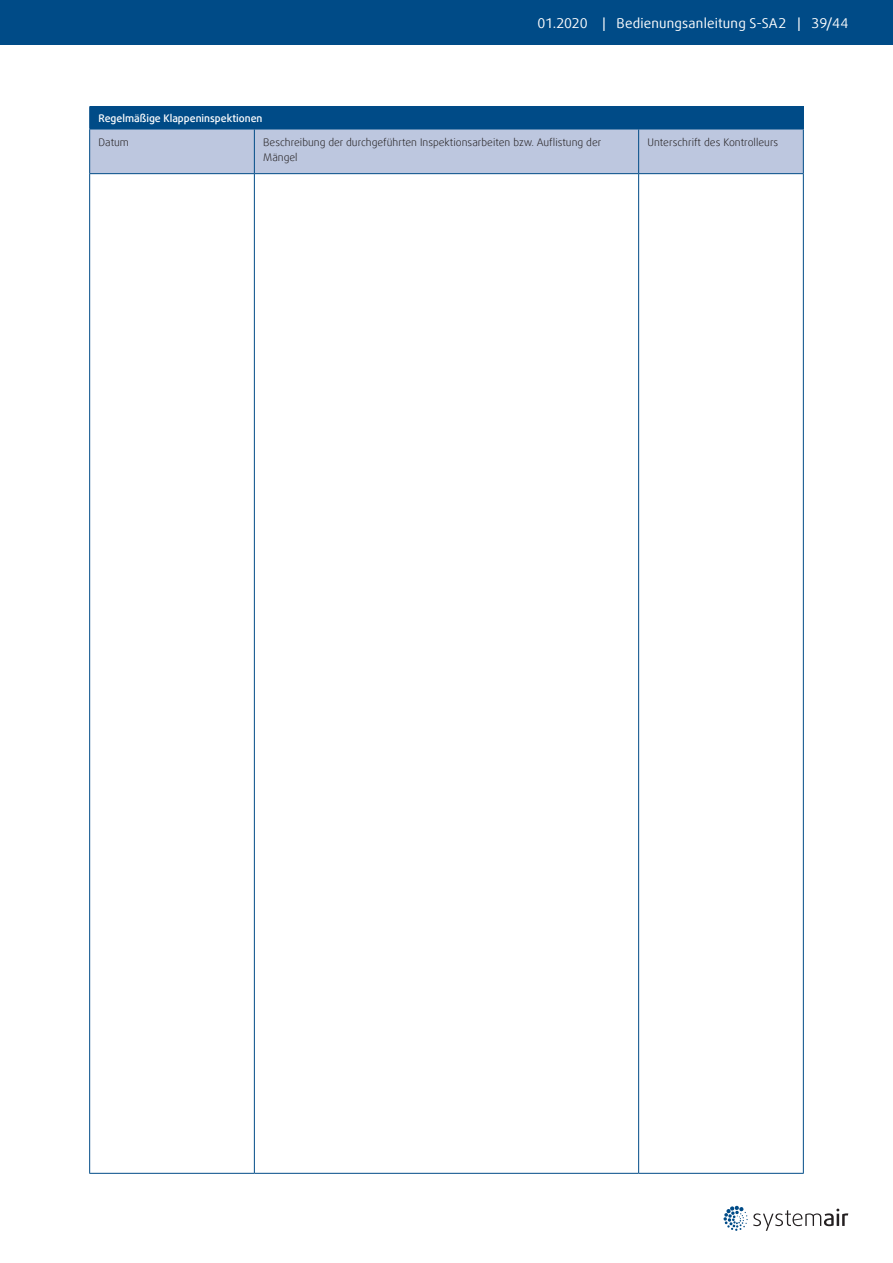
<style>
.page{position:relative;width:893px;height:1263px;background:#fff}
.page>*{position:absolute;margin:0;border:0;box-sizing:border-box;transform-origin:0 0}
.t1{font:13.5px "Daxline Offc Pro";letter-spacing:.015em;color:#fff}
.t2{font:300 10.5px/15px "Daxline Offc Pro";color:#231f20}
.t3{font:500 10.5px "Daxline Offc Pro";color:#fff}
</style>
<div class="page">
<div style="left:0;top:0;width:893px;height:45px;background:#004b87"></div>
<svg style="left:723px;top:1205px;width:125px;height:26px"></svg>
<hr style="left:89px;top:106px;width:165px;height:1px;background:#004b87">
<hr style="left:254px;top:106px;width:385px;height:1px;background:#004b87">
<hr style="left:639px;top:106px;width:165px;height:1px;background:#004b87">
<svg style="left:89px;top:107px;width:715px;height:66px;background:#7c9cc1"></svg>
<hr style="left:89px;top:129px;width:165px;height:1px;background:#004b87">
<hr style="left:89px;top:129px;width:1px;height:44px;background:#004b87">
<hr style="left:254px;top:129px;width:385px;height:1px;background:#004b87">
<hr style="left:254px;top:129px;width:1px;height:44px;background:#004b87">
<hr style="left:639px;top:129px;width:165px;height:1px;background:#004b87">
<hr style="left:638px;top:129px;width:1px;height:44px;background:#004b87">
<hr style="left:803px;top:129px;width:1px;height:44px;background:#004b87">
<hr style="left:89px;top:173px;width:165px;height:1px;background:#004b87">
<hr style="left:89px;top:174px;width:1px;height:999px;background:#004b87">
<hr style="left:254px;top:173px;width:385px;height:1px;background:#004b87">
<hr style="left:254px;top:174px;width:1px;height:999px;background:#004b87">
<hr style="left:639px;top:173px;width:165px;height:1px;background:#004b87">
<hr style="left:638px;top:174px;width:1px;height:999px;background:#004b87">
<hr style="left:803px;top:174px;width:1px;height:999px;background:#004b87">
<hr style="left:89px;top:1173px;width:165px;height:1px;background:#004b87">
<hr style="left:254px;top:1173px;width:385px;height:1px;background:#004b87">
<hr style="left:639px;top:1173px;width:165px;height:1px;background:#004b87">
<p class="t1" style="left:537px;top:14px;width:312px">01.2020 | Bedienungsanleitung S-SA2 | 39/44</p>
<p class="t3" style="left:99px;top:111px;width:165px">Regelmäßige Klappeninspektionen</p>
<p class="t2" style="left:99px;top:135px;width:32px">Datum</p>
<p class="t2" style="left:263px;top:135px;width:340px">Beschreibung der durchgeführten Inspektionsarbeiten bzw. Auflistung der<br>Mängel</p>
<p class="t2" style="left:647px;top:135px;width:132px">Unterschrift des Kontrolleurs</p>
</div>
